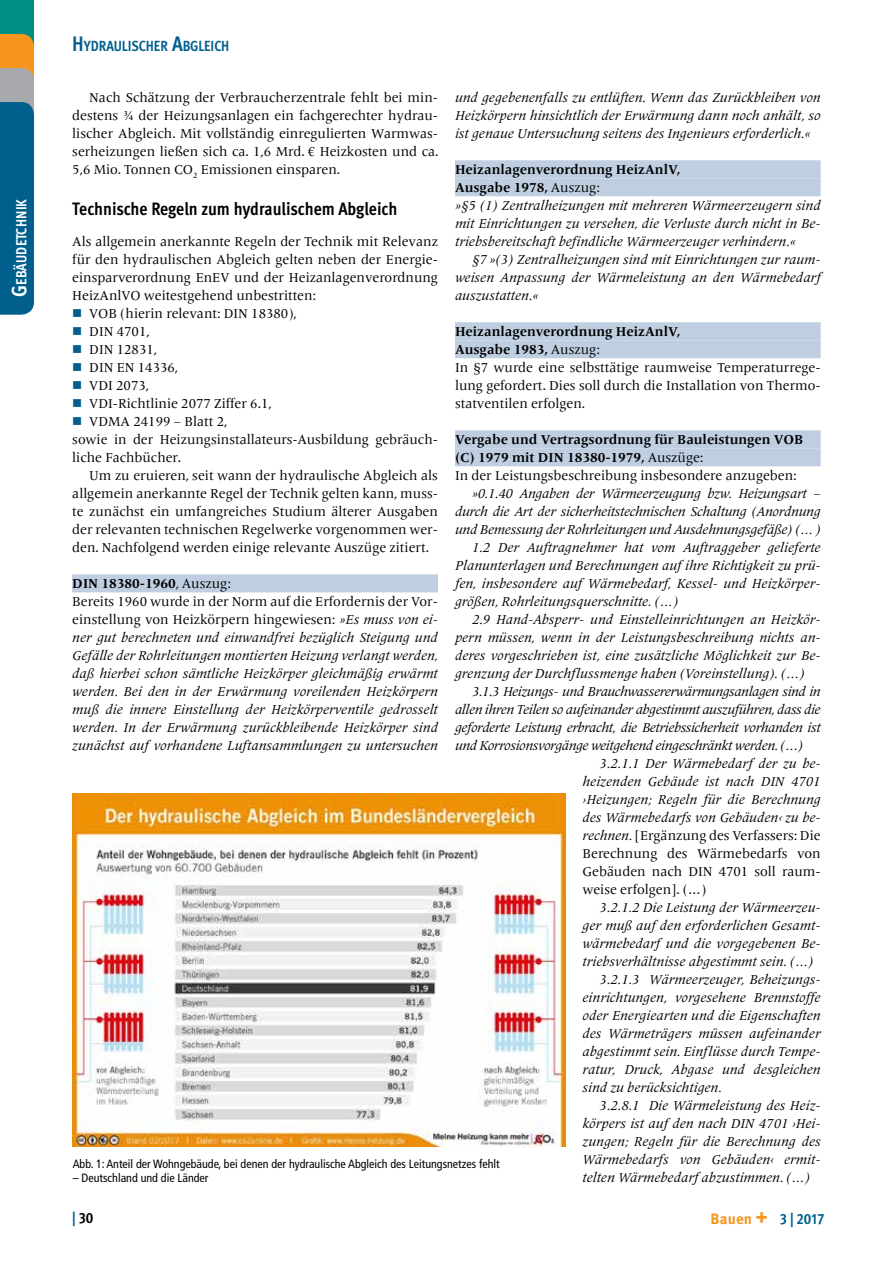
<style>
.page{position:relative;width:893px;height:1263px;background:#fff}
.page>*{position:absolute;margin:0;border:0;box-sizing:border-box;transform-origin:0 0}
.t1{font:700 condensed 18px "Meta OT";letter-spacing:-.005em;color:#000}
.t2{font:700 condensed 15px "Meta OT";color:#005f8d}
.t3{font:700 condensed 15px "Meta OT";color:#000}
.t4{font:700 condensed 14.7px "Meta OT";letter-spacing:-.01em;color:#005f8d}
.t5{font:700 condensed 14.7px "Meta OT";letter-spacing:.015em;color:#fff}
.t6{font:italic 13.5px/18px "Frutiger Serif LT Pro";color:#000}
.t7{font:13.5px/18px "Frutiger Serif LT Pro";color:#000;text-align:justify}
.t8{font:italic 13.5px "Frutiger Serif LT Pro";letter-spacing:-.03em;color:#000}
.t9{font:italic 13.5px "Frutiger Serif LT Pro";letter-spacing:-.02em;color:#000}
.t10{font:700 13.5px/18px "Frutiger Serif LT Pro";color:#000}
.t11{font:condensed 12px "Frutiger LT Std";color:#000}
.s1{font-size:21px}
.s2{font-weight:700;font-style:normal}
.s3{font-style:normal}
.s4{font-weight:700}
.s5{font-weight:400}
.s6{font-style:italic}
.s7{color:#005f8d}
.s8{font-stretch:normal;color:#f7941e}
.s9{font-weight:900;font-stretch:normal;font-size:16.5px;color:#f7941e}
</style>
<div class="page">
<svg style="left:0;top:0;width:34px;height:315px;background:#2d7283"></svg>
<div style="left:72px;top:574px;width:366px;height:18px;background:#bfcfe1"></div>
<div style="left:455px;top:160px;width:366px;height:18px;background:#bfcfe1"></div>
<div style="left:455px;top:178px;width:366px;height:18px;background:#bfcfe1"></div>
<div style="left:455px;top:322px;width:366px;height:18px;background:#bfcfe1"></div>
<div style="left:455px;top:340px;width:366px;height:18px;background:#bfcfe1"></div>
<div style="left:455px;top:430px;width:366px;height:18px;background:#bfcfe1"></div>
<div style="left:455px;top:448px;width:366px;height:18px;background:#bfcfe1"></div>
<img style="left:72px;top:793px;width:494px;height:353px">
<p class="t5" style="left:12px;top:297px;width:100px;rotate:-90deg"><span class="s1">G</span>EBÄUDETCHNIK</p>
<p class="t4" style="left:72px;top:36px;width:157px"><span class="s1">H</span>YDRAULISCHER <span class="s1">A</span>BGLEICH</p>
<p class="t6" style="left:455px;top:88px;width:367px;text-align:justify">und gegebenenfalls zu entlüften. Wenn das Zurückbleiben von Heizkörpern hinsichtlich der Erwärmung dann noch anhält, so ist genaue Untersuchung seitens des Ingenieurs erforderlich.«</p>
<p class="t6" style="left:455px;top:160px;width:367px"><span class="s2">Heizanlagenverordnung HeizAnlV,<br>Ausgabe 1978,</span> <span class="s3">Auszug:<br></span>»§5 (1) Zentralheizungen mit mehreren Wärmeerzeugern sind mit Einrichtungen zu versehen, die Verluste durch nicht in Be&shy;triebsbereitschaft befindliche Wärmeerzeuger verhindern.«</p>
<p class="t6" style="left:455px;top:250px;width:367px;text-align:justify;text-indent:17px">§7 »(3) Zentralheizungen sind mit Einrichtungen zur raum&shy;weisen Anpassung der Wärmeleistung an den Wärmebedarf auszustatten.«</p>
<p class="t7" style="left:455px;top:322px;width:367px;text-align:left"><span class="s4">Heizanlagenverordnung HeizAnlV,<br>Ausgabe 1983,</span> Auszug:<br>In §7 wurde eine selbsttätige raumweise Temperaturrege&shy;lung gefordert. Dies soll durch die Installation von Thermo&shy;statventilen erfolgen.</p>
<p class="t10" style="left:455px;top:430px;width:350px">Vergabe und Vertragsordnung für Bauleistungen VOB (C) 1979 mit DIN 18380-1979, <span class="s5">Auszüge:<br>In der Leistungsbeschreibung insbesondere anzugeben:</span></p>
<p class="t9" style="left:472px;top:485px;width:350px">»0.1.40 Angaben der Wärmeerzeugung bzw. Heizungsart –</p>
<p class="t9" style="left:455px;top:503px;width:367px">durch die Art der sicherheitstechnischen Schaltung (Anordnung</p>
<p class="t9" style="left:455px;top:521px;width:367px">und Bemessung der Rohrleitungen und Ausdehnungsgefäße) (… )</p>
<p class="t6" style="left:472px;top:538px;width:350px">1.2 Der Auftragnehmer hat vom Auftraggeber gelieferte</p>
<p class="t6" style="left:455px;top:556px;width:367px">Planunterlagen und Berechnungen auf ihre Richtigkeit zu prü-</p>
<p class="t6" style="left:455px;top:574px;width:367px">fen, insbesondere auf Wärmebedarf, Kessel- und Heizkörper-</p>
<p class="t6" style="left:455px;top:592px;width:225px">größen, Rohrleitungsquerschnitte. (…)</p>
<p class="t6" style="left:472px;top:610px;width:350px">2.9 Hand-Absperr- und Einstelleinrichtungen an Heizkör-</p>
<p class="t6" style="left:455px;top:628px;width:367px">pern müssen, wenn in der Leistungsbeschreibung nichts an-</p>
<p class="t6" style="left:455px;top:646px;width:367px">deres vorgeschrieben ist, eine zusätzliche Möglichkeit zur Be-</p>
<p class="t6" style="left:455px;top:664px;width:351px">grenzung der Durchflussmenge haben (Voreinstellung). (…)</p>
<p class="t8" style="left:472px;top:683px;width:350px">3.1.3 Heizungs- und Brauchwassererwärmungsanlagen sind in</p>
<p class="t8" style="left:455px;top:701px;width:367px">allen ihren Teilen so aufeinander abgestimmt auszuführen, dass die</p>
<p class="t8" style="left:455px;top:719px;width:367px">geforderte Leistung erbracht, die Betriebssicherheit vorhanden ist</p>
<p class="t8" style="left:455px;top:737px;width:350px">und Korrosionsvorgänge weitgehend eingeschränkt werden. (…)</p>
<p class="t6" style="left:600px;top:754px;width:223px">3.2.1.1 Der Wärmebedarf der zu be-</p>
<p class="t6" style="left:583px;top:772px;width:240px">heizenden Gebäude ist nach DIN 4701</p>
<p class="t6" style="left:583px;top:790px;width:240px">›Heizungen; Regeln für die Berechnung</p>
<p class="t6" style="left:583px;top:808px;width:240px">des Wärmebedarfs von Gebäuden‹ zu be-</p>
<p class="t7" style="left:583px;top:826px;width:240px"><span class="s6">rechnen.</span> [Ergänzung des Verfassers: Die</p>
<p class="t7" style="left:583px;top:844px;width:240px">Berechnung des Wärmebedarfs von</p>
<p class="t7" style="left:583px;top:862px;width:240px">Gebäuden nach DIN 4701 soll raum-</p>
<p class="t7" style="left:583px;top:880px;width:125px">weise erfolgen]. (…)</p>
<p class="t6" style="left:600px;top:898px;width:223px">3.2.1.2 Die Leistung der Wärmeerzeu-</p>
<p class="t6" style="left:583px;top:916px;width:240px">ger muß auf den erforderlichen Gesamt-</p>
<p class="t6" style="left:583px;top:934px;width:240px">wärmebedarf und die vorgegebenen Be-</p>
<p class="t6" style="left:583px;top:952px;width:233px">triebsverhältnisse abgestimmt sein. (…)</p>
<p class="t6" style="left:600px;top:970px;width:223px">3.2.1.3 Wärmeerzeuger, Beheizungs-</p>
<p class="t6" style="left:583px;top:988px;width:240px">einrichtungen, vorgesehene Brennstoffe</p>
<p class="t6" style="left:583px;top:1006px;width:240px">oder Energiearten und die Eigenschaften</p>
<p class="t6" style="left:583px;top:1024px;width:240px">des Wärmeträgers müssen aufeinander</p>
<p class="t6" style="left:583px;top:1042px;width:240px">abgestimmt sein. Einflüsse durch Tempe-</p>
<p class="t6" style="left:583px;top:1060px;width:240px">ratur, Druck, Abgase und desgleichen</p>
<p class="t6" style="left:583px;top:1078px;width:141px">sind zu berücksichtigen.</p>
<p class="t6" style="left:600px;top:1096px;width:223px">3.2.8.1 Die Wärmeleistung des Heiz-</p>
<p class="t6" style="left:583px;top:1114px;width:240px">körpers ist auf den nach DIN 4701 ›Hei-</p>
<p class="t6" style="left:583px;top:1132px;width:240px">zungen; Regeln für die Berechnung des</p>
<p class="t6" style="left:583px;top:1150px;width:240px">Wärmebedarfs von Gebäuden‹ ermit-</p>
<p class="t6" style="left:583px;top:1168px;width:229px">telten Wärmebedarf abzustimmen. (…)</p>
<p class="t7" style="left:72px;top:88px;width:368px;text-indent:17px">Nach Schätzung der Verbraucherzentrale fehlt bei min&shy;destens ¾ der Heizungsanlagen ein fachgerechter hydrau&shy;lischer Abgleich. Mit vollständig einregulierten Warmwas&shy;serheizungen ließen sich ca. 1,6 Mrd. € Heizkosten und ca.<br>5,6 Mio. Tonnen CO<sub>2</sub> Emissionen einsparen.</p>
<h1 class="t1" style="left:72px;top:197px;width:327px">Technische Regeln zum hydraulischem Abgleich</h1>
<p class="t7" style="left:72px;top:232px;width:367px">Als allgemein anerkannte Regeln der Technik mit Relevanz</p>
<p class="t7" style="left:72px;top:250px;width:367px">für den hydraulischen Abgleich gelten neben der Energie-</p>
<p class="t7" style="left:72px;top:268px;width:367px">einsparverordnung EnEV und der Heizanlagenverordnung</p>
<p class="t7" style="left:72px;top:286px;width:246px">HeizAnlVO weitestgehend unbestritten:</p>
<p class="t7" style="left:89px;top:304px;width:209px">VOB (hierin relevant: DIN 18380),</p>
<p class="t7" style="left:89px;top:322px;width:62px">DIN 4701,</p>
<p class="t7" style="left:89px;top:340px;width:69px">DIN 12831,</p>
<p class="t7" style="left:89px;top:358px;width:90px">DIN EN 14336,</p>
<p class="t7" style="left:89px;top:376px;width:61px">VDI 2073,</p>
<p class="t7" style="left:89px;top:394px;width:184px">VDI-Richtlinie 2077 Ziffer 6.1,</p>
<p class="t7" style="left:89px;top:412px;width:140px">VDMA 24199 – Blatt 2,</p>
<p class="t7" style="left:72px;top:430px;width:367px">sowie in der Heizungsinstallateurs-Ausbildung gebräuch-</p>
<p class="t7" style="left:72px;top:448px;width:110px">liche Fachbücher.</p>
<p class="t7" style="left:89px;top:466px;width:350px">Um zu eruieren, seit wann der hydraulische Abgleich als</p>
<p class="t7" style="left:72px;top:484px;width:367px">allgemein anerkannte Regel der Technik gelten kann, muss-</p>
<p class="t7" style="left:72px;top:502px;width:367px">te zunächst ein umfangreiches Studium älterer Ausgaben</p>
<p class="t7" style="left:72px;top:520px;width:367px">der relevanten technischen Regelwerke vorgenommen wer-</p>
<p class="t7" style="left:72px;top:538px;width:358px">den. Nachfolgend werden einige relevante Auszüge zitiert.</p>
<p class="t6" style="left:72px;top:574px;width:368px"><span class="s2">DIN 18380-1960</span><span class="s3">, Auszug:<br>Bereits 1960 wurde in der Norm auf die Erfordernis der Vor&shy;einstellung von Heizkörpern hingewiesen:</span> »Es muss von ei&shy;ner gut berechneten und einwandfrei bezüglich Steigung und Gefälle der Rohrleitungen montierten Heizung verlangt werden, daß hierbei schon sämtliche Heizkörper gleichmäßig erwärmt werden. Bei den in der Erwärmung voreilenden Heizkörpern muß die innere Einstellung der Heizkörperventile gedrosselt werden. In der Erwärmung zurückbleibende Heizkörper sind zunächst auf vorhandene Luftansammlungen zu untersuchen</p>
<p class="t11" style="left:73px;top:1156px;width:429px">Abb. 1: Anteil der Wohngebäude, bei denen der hydraulische Abgleich des Leitungsnetzes fehlt</p>
<p class="t11" style="left:73px;top:1171px;width:137px">– Deutschland und die Länder</p>
<p class="t3" style="left:72px;top:1208px;width:23px"><span class="s7">|</span> 30</p>
<p class="t2" style="left:710px;top:1209px;width:115px"><span class="s8">Bauen</span> <span class="s9">+</span> 3 | 2017</p>
</div>
